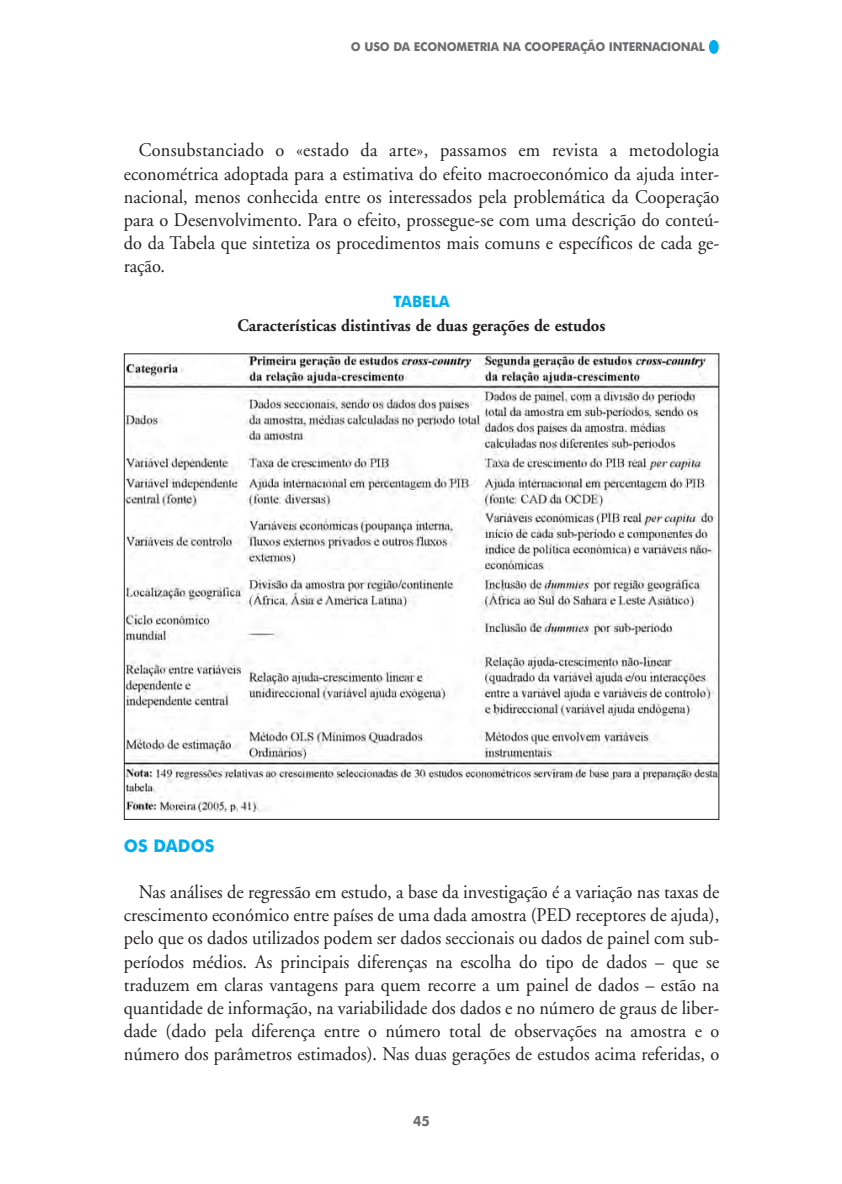
<style>
.page{position:relative;width:842px;height:1184px;background:#fff}
.page>*{position:absolute;margin:0;border:0;box-sizing:border-box;transform-origin:0 0}
.t1{font:19.25px/23.1px "Adobe Garamond";color:#231f20;text-align:justify;scale:.95 1}
.t2{font:700 17.5px "Adobe Garamond";color:#231f20;scale:.95 1}
.t3{font:700 17.5px "Futura BT";color:#00aeef;scale:.95 1}
.t4{font:700 15.75px "Futura BT";color:#00aeef;scale:.95 1}
.t5{font:700 14px "Futura BT";color:#6c6d70;scale:.95 1}
.t6{font:700 12.25px "Futura BT";letter-spacing:-.02em;color:#6c6d70;scale:.95 1}
</style>
<div class="page">
<svg style="left:123px;top:40px;width:597px;height:780px"></svg>
<p class="t6" style="left:351px;top:42px;width:374px">O USO DA ECONOMETRIA NA COOPERAÇÃO INTERNACIONAL</p>
<p class="t1" style="left:124px;top:141px;width:628px;text-indent:15px">Consubstanciado o «estado da arte», passamos em revista a metodologia econométrica adoptada para a estimativa do efeito macroeconómico da ajuda inter&shy;nacional, menos conhecida entre os interessados pela problemática da Cooperação para o Desenvolvimento. Para o efeito, prossegue-se com uma descrição do conteú&shy;do da Tabela que sintetiza os procedimentos mais comuns e específicos de cada ge&shy;ração.</p>
<p class="t4" style="left:394px;top:295px;width:60px">TABELA</p>
<p class="t2" style="left:238px;top:318px;width:389px">Características distintivas de duas gerações de estudos</p>
<p class="t3" style="left:124px;top:838px;width:97px">OS DADOS</p>
<p class="t1" style="left:124px;top:882px;width:628px;text-indent:15px">Nas análises de regressão em estudo, a base da investigação é a variação nas taxas de crescimento económico entre países de uma dada amostra (PED receptores de ajuda), pelo que os dados utilizados podem ser dados seccionais ou dados de painel com sub&shy;períodos médios. As principais diferenças na escolha do tipo de dados – que se traduzem em claras vantagens para quem recorre a um painel de dados – estão na quantidade de informação, na variabilidade dos dados e no número de graus de liber&shy;dade (dado pela diferença entre o número total de observações na amostra e o número dos parâmetros estimados). Nas duas gerações de estudos acima referidas, o</p>
<p class="t5" style="left:413px;top:1115px;width:19px">45</p>
</div>
